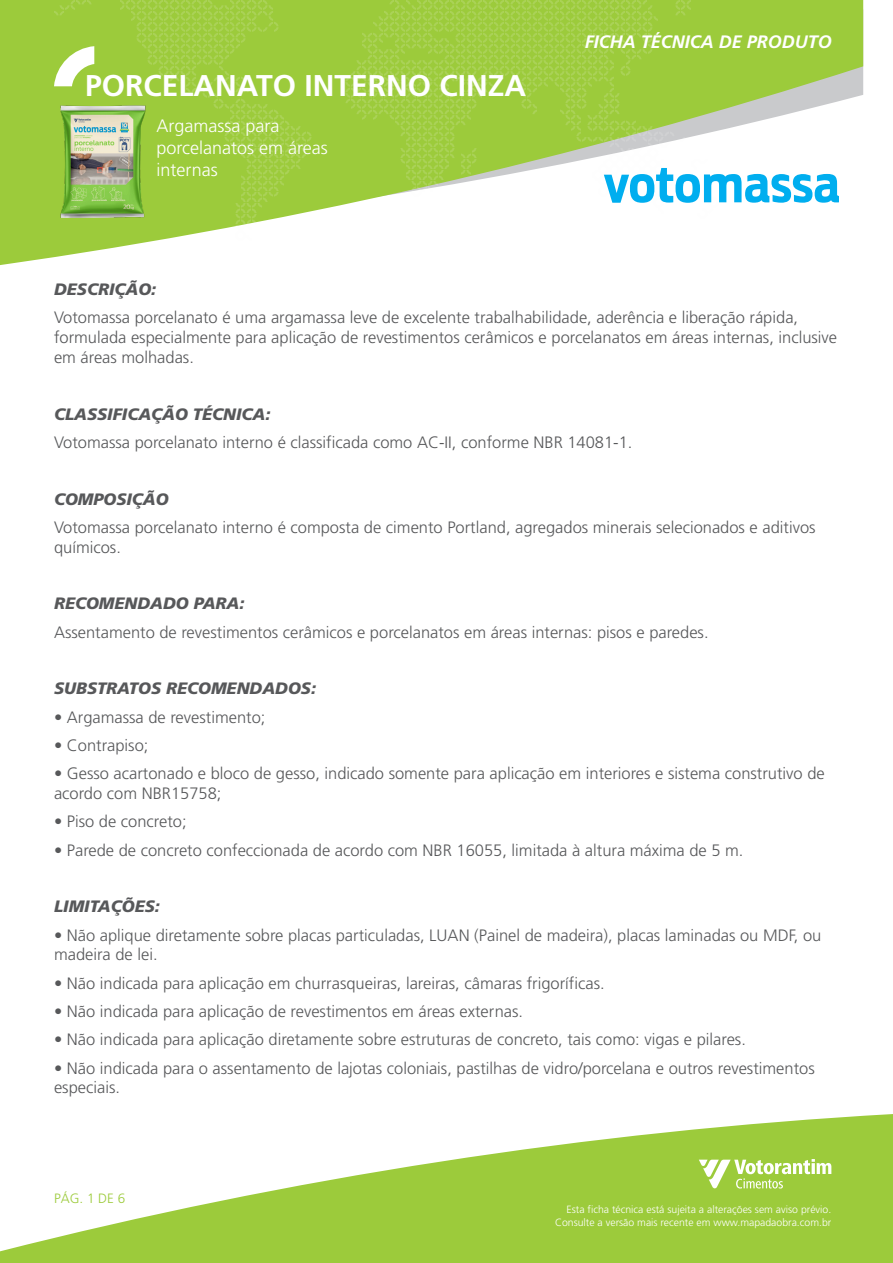
<style>
.page{position:relative;width:893px;height:1263px;background:#fff}
.page>*{position:absolute;margin:0;border:0;box-sizing:border-box;transform-origin:0 0}
.t1{font:700 30px "Frutiger LT Std";color:#fff}
.t2{font:300 18px/21.6px "Frutiger";color:#fff}
.t3{font:italic 700 18px "Frutiger LT Std";color:#fff}
.corpotexto{font:300 16.5px/19.8px "Frutiger";color:#57585a}
.t4{font:italic 900 16.5px "Frutiger LT Std";color:#57585a}
.t5{font:300 13.5px "Frutiger";color:#9ccb3b}
.t6{font:300 10.5px/12.6px "Frutiger";color:#fff;text-align:right}
</style>
<div class="page">
<svg style="left:0;top:0;width:863px;height:265px"></svg>
<svg style="left:54px;top:0;width:692px;height:240px;fill:#9ccb3b"></svg>
<svg style="left:604px;top:168px;width:235px;height:35px"></svg>
<svg style="left:54px;top:46px;width:40px;height:40px"></svg>
<svg style="left:0;top:1114px;width:893px;height:149px;fill:#9ccb3b"></svg>
<svg style="left:699px;top:1159px;width:132px;height:29px"></svg>
<img style="left:54px;top:103px;width:97px;height:118px">
<h1 class="t1" style="left:85px;top:68px;width:442px">PORCELANATO INTERNO CINZA</h1>
<p class="t2" style="left:157px;top:116px;width:173px">Argamassa para porcelanatos em áreas internas</p>
<p class="t3" style="left:585px;top:31px;width:249px">FICHA TÉCNICA DE PRODUTO</p>
<p class="t4" style="left:54px;top:280px;width:104px">DESCRIÇÃO:</p>
<p class="corpotexto" style="left:54px;top:308px;width:785px">Votomassa porcelanato é uma argamassa leve de excelente trabalhabilidade, aderência e liberação rápida, formulada especialmente para aplicação de revestimentos cerâmicos e porcelanatos em áreas internas, inclusive em áreas molhadas.</p>
<p class="t4" style="left:54px;top:404px;width:218px">CLASSIFICAÇÃO TÉCNICA:</p>
<p class="corpotexto" style="left:54px;top:433px;width:580px">Votomassa porcelanato interno é classificada como AC-II, conforme NBR 14081-1.</p>
<p class="t4" style="left:54px;top:489px;width:116px">COMPOSIÇÃO</p>
<p class="corpotexto" style="left:54px;top:518px;width:763px">Votomassa porcelanato interno é composta de cimento Portland, agregados minerais selecionados e aditivos químicos.</p>
<p class="t4" style="left:54px;top:594px;width:192px">RECOMENDADO PARA:</p>
<p class="corpotexto" style="left:54px;top:622px;width:656px">Assentamento de revestimentos cerâmicos e porcelanatos em áreas internas: pisos e paredes.</p>
<p class="t4" style="left:54px;top:679px;width:264px">SUBSTRATOS RECOMENDADOS:</p>
<p class="corpotexto" style="left:54px;top:707px;width:213px">• Argamassa de revestimento;</p>
<p class="corpotexto" style="left:54px;top:735px;width:96px">• Contrapiso;</p>
<p class="corpotexto" style="left:54px;top:764px;width:772px">• Gesso acartonado e bloco de gesso, indicado somente para aplicação em interiores e sistema construtivo de acordo com NBR15758;</p>
<p class="corpotexto" style="left:54px;top:812px;width:134px">• Piso de concreto;</p>
<p class="corpotexto" style="left:54px;top:840px;width:691px">• Parede de concreto confeccionada de acordo com NBR 16055, limitada à altura máxima de 5 m.</p>
<p class="t4" style="left:54px;top:896px;width:107px">LIMITAÇÕES:</p>
<p class="corpotexto" style="left:54px;top:925px;width:769px">• Não aplique diretamente sobre placas particuladas, LUAN (Painel de madeira), placas laminadas ou MDF, ou madeira de lei.</p>
<p class="corpotexto" style="left:54px;top:973px;width:552px">• Não indicada para aplicação em churrasqueiras, lareiras, câmaras frigoríficas.</p>
<p class="corpotexto" style="left:54px;top:1001px;width:471px">• Não indicada para aplicação de revestimentos em áreas externas.</p>
<p class="corpotexto" style="left:54px;top:1030px;width:693px">• Não indicada para aplicação diretamente sobre estruturas de concreto, tais como: vigas e pilares.</p>
<p class="corpotexto" style="left:54px;top:1058px;width:762px">• Não indicada para o assentamento de lajotas coloniais, pastilhas de vidro/porcelana e outros revestimentos especiais.</p>
<p class="t5" style="left:54px;top:1191px;width:73px">PÁG. 1 DE 6</p>
<p class="t6" style="left:555px;top:1204px;width:278px">Esta ficha técnica está sujeita a alterações sem aviso prévio.<br>Consulte a versão mais recente em www.mapadaobra.com.br</p>
</div>
